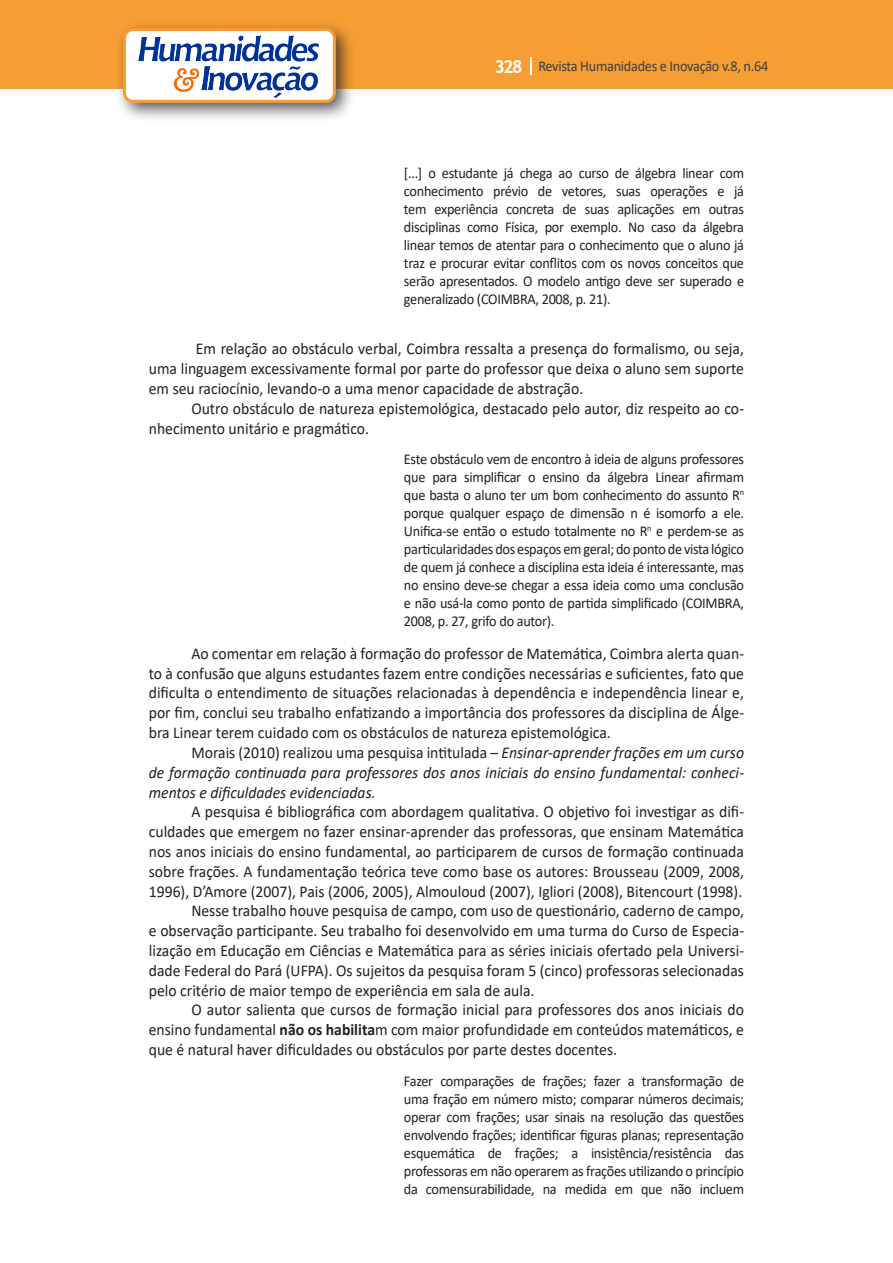
<style>
.page{position:relative;width:893px;height:1263px;background:#fff}
.page>*{position:absolute;margin:0;border:0;box-sizing:border-box;transform-origin:0 0}
.Texto{font:16.5px/19.8px "Calibri";color:#231f20;text-align:justify;scale:.95 1}
.Texto-2{font:italic 16.5px/19.8px "Calibri";color:#231f20;text-align:justify;scale:.95 1}
.citacao{font:15px/18px "Calibri";letter-spacing:-.02em;color:#231f20;text-align:justify;scale:.95 1}
.t1{font:15px "Calibri";letter-spacing:-.02em;color:#3e3e3f;scale:.95 1}
.s1{font-family:"Trebuchet MS";font-weight:700;font-size:18px;color:#fff}
.s2{font-style:normal}
.s3{font-weight:700}
</style>
<div class="page">
<div style="left:0;top:0;width:893px;height:88px;background:#f69e34"></div>
<svg style="left:530px;top:57px;width:2px;height:18px"></svg>
<div style="left:115px;top:20px;width:241px;height:103px;background:#231f20;opacity:.75"></div>
<div style="left:125px;top:30px;width:209px;height:71px;background:#fff;border-radius:9px"></div>
<img style="left:138px;top:35px;width:181px;height:62px">
<div style="left:123px;top:28px;width:213px;height:75px;border:3px solid #f69e34;border-radius:9px"></div>
<p class="t1" style="left:495px;top:56px;width:290px"><span class="s1">328</span> Revista Humanidades e Inovação v.8, n.64</p>
<p class="citacao" style="left:404px;top:163px;width:360px">[...] o estudante já chega ao curso de álgebra linear com conhecimento prévio de vetores, suas operações e já tem experiência concreta de suas aplicações em outras disciplinas como Física, por exemplo. No caso da álgebra linear temos de atentar para o conhecimento que o aluno já traz e procurar evitar conflitos com os novos conceitos que serão apresentados. O modelo antigo deve ser superado e generalizado (COIMBRA, 2008, p. 21).</p>
<p class="Texto" style="left:149px;top:339px;width:628px;text-indent:47px">Em relação ao obstáculo verbal, Coimbra ressalta a presença do formalismo, ou seja, uma linguagem excessivamente formal por parte do professor que deixa o aluno sem suporte em seu raciocínio, levando-o a uma menor capacidade de abstração.</p>
<p class="Texto" style="left:149px;top:398px;width:628px;text-indent:43px">Outro obstáculo de natureza epistemológica, destacado pelo autor, diz respeito ao co&shy;nhecimento unitário e pragmático.</p>
<p class="citacao" style="left:404px;top:450px;width:360px">Este obstáculo vem de encontro à ideia de alguns professores que para simplificar o ensino da álgebra Linear afirmam que basta o aluno ter um bom conhecimento do assunto R<sup>n </sup>porque qualquer espaço de dimensão n é isomorfo a ele.<br>Unifica-se então o estudo totalmente no R<sup>n</sup> e perdem-se as particularidades dos espaços em geral; do ponto de vista lógico de quem já conhece a disciplina esta ideia é interessante, mas no ensino deve-se chegar a essa ideia como uma conclusão e não usá-la como ponto de partida simplificado (COIMBRA, 2008, p. 27, grifo do autor).</p>
<p class="Texto" style="left:149px;top:643px;width:628px;text-indent:43px">Ao comentar em relação à formação do professor de Matemática, Coimbra alerta quan&shy;to à confusão que alguns estudantes fazem entre condições necessárias e suficientes, fato que dificulta o entendimento de situações relacionadas à dependência e independência linear e, por fim, conclui seu trabalho enfatizando a importância dos professores da disciplina de Álge&shy;bra Linear terem cuidado com os obstáculos de natureza epistemológica.</p>
<p class="Texto-2" style="left:149px;top:742px;width:628px;text-indent:43px"><span class="s2">Morais (2010) realizou uma pesquisa intitulada –</span> Ensinar-aprender frações em um curso de formação continuada para professores dos anos iniciais do ensino fundamental: conheci&shy;mentos e dificuldades evidenciadas.</p>
<p class="Texto" style="left:149px;top:801px;width:628px;text-indent:43px">A pesquisa é bibliográfica com abordagem qualitativa. O objetivo foi investigar as difi&shy;culdades que emergem no fazer ensinar-aprender das professoras, que ensinam Matemática nos anos iniciais do ensino fundamental, ao participarem de cursos de formação continuada sobre frações. A fundamentação teórica teve como base os autores: Brousseau (2009, 2008, 1996), D’Amore (2007), Pais (2006, 2005), Almouloud (2007), Igliori (2008), Bitencourt (1998).</p>
<p class="Texto" style="left:149px;top:900px;width:628px;text-indent:43px">Nesse trabalho houve pesquisa de campo, com uso de questionário, caderno de campo, e observação participante. Seu trabalho foi desenvolvido em uma turma do Curso de Especia&shy;lização em Educação em Ciências e Matemática para as séries iniciais ofertado pela Universi&shy;dade Federal do Pará (UFPA). Os sujeitos da pesquisa foram 5 (cinco) professoras selecionadas pelo critério de maior tempo de experiência em sala de aula.</p>
<p class="Texto" style="left:149px;top:999px;width:628px;text-indent:43px">O autor salienta que cursos de formação inicial para professores dos anos iniciais do ensino fundamental <span class="s3">não os habilita</span>m com maior profundidade em conteúdos matemáticos, e que é natural haver dificuldades ou obstáculos por parte destes docentes.</p>
<p class="citacao" style="left:404px;top:1071px;width:360px">Fazer comparações de frações; fazer a transformação de uma fração em número misto; comparar números decimais; operar com frações; usar sinais na resolução das questões envolvendo frações; identificar figuras planas; representação esquemática de frações; a insistência/resistência das professoras em não operarem as frações utilizando o princípio da comensurabilidade, na medida em que não incluem</p>
</div>
